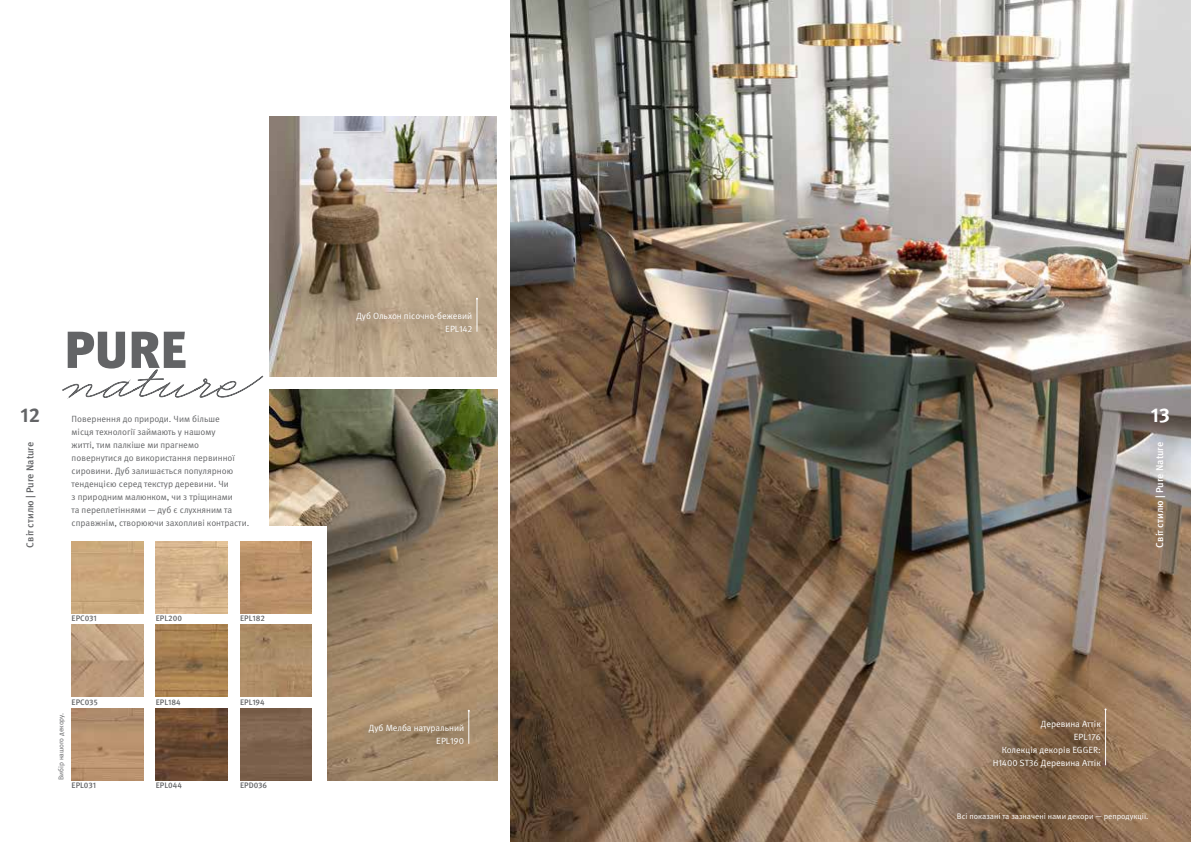
<style>
.page{position:relative;width:1191px;height:842px;background:#fff}
.page>*{position:absolute;margin:0;border:0;box-sizing:border-box;transform-origin:0 0}
.t1{font:700 20px "Meta Pro";color:#636466}
.t2{font:700 20px "Meta Pro";color:#fff}
.t3{font:500 10px "Meta Pro";color:#636466}
.t4{font:500 10px "Meta Pro";color:#fff}
.t5{font:9px/13px "Meta Pro";color:#636466}
.t6{font:9px/13px "Meta Pro";color:#fff;text-align:right}
.t7{font:500 8px "Meta Pro";color:#636466}
.t8{font:8px "Meta Pro";color:#fff}
.t9{font:7px "Meta Pro";color:#636466}
</style>
<div class="page">
<img style="left:269px;top:390px;width:228px;height:390px">
<img style="left:510px;top:0;width:681px;height:842px">
<svg style="left:62px;top:332px;width:201px;height:67px"></svg>
<img style="left:269px;top:117px;width:227px;height:260px">
<svg style="left:78px;top:527px;width:248px;height:266px"></svg>
<div style="left:978px;top:706px;width:136px;height:76px;background:#000;opacity:.5"></div>
<hr style="left:1105px;top:709px;width:1px;height:56px;background:#fff">
<div style="left:355px;top:709px;width:123px;height:50px;background:#000;opacity:.5"></div>
<hr style="left:468px;top:711px;width:1px;height:33px;background:#fff">
<div style="left:342px;top:297px;width:144px;height:50px;background:#000;opacity:.5"></div>
<hr style="left:477px;top:299px;width:1px;height:33px;background:#fff">
<img style="left:156px;top:541px;width:72px;height:72px">
<img style="left:240px;top:541px;width:72px;height:72px">
<img style="left:72px;top:625px;width:71px;height:72px">
<img style="left:156px;top:625px;width:72px;height:72px">
<img style="left:240px;top:625px;width:72px;height:72px">
<img style="left:72px;top:708px;width:71px;height:72px">
<img style="left:156px;top:708px;width:72px;height:72px">
<img style="left:240px;top:708px;width:72px;height:72px">
<p class="t6" style="left:356px;top:309px;width:117px">Дуб Ольхон пісочно-бежевий<br>EPL142</p>
<h1 class="t1" style="left:21px;top:400px;width:21px">12</h1>
<h1 class="t2" style="left:1151px;top:400px;width:21px">13</h1>
<p class="t5" style="left:72px;top:413px;width:179px">Повернення до природи. Чим більше<br>місця технології займають у нашому<br>житті, тим палкіше ми прагнемо повернутися до використання первинної сировини. Дуб залишається популярною тенденцією серед текстур деревини. Чи<br>з природним малюнком, чи з тріщинами<br>та переплетіннями — дуб є слухняним та справжнім, створюючи захопливі контрасти.</p>
<p class="t3" style="left:24px;top:548px;width:107px;rotate:-90deg">Світ стилю | Pure Nature</p>
<p class="t4" style="left:1153px;top:548px;width:107px;rotate:-90deg">Світ стилю | Pure Nature</p>
<p class="t7" style="left:72px;top:613px;width:27px">EPC031</p>
<p class="t7" style="left:156px;top:613px;width:28px">EPL200</p>
<p class="t7" style="left:240px;top:613px;width:26px">EPL182</p>
<p class="t7" style="left:72px;top:697px;width:28px">EPC035</p>
<p class="t7" style="left:156px;top:697px;width:26px">EPL184</p>
<p class="t7" style="left:240px;top:697px;width:26px">EPL194</p>
<p class="t9" style="left:57px;top:780px;width:68px;rotate:-90deg">Вибір нашого декору.</p>
<p class="t7" style="left:72px;top:780px;width:26px">EPL031</p>
<p class="t7" style="left:156px;top:780px;width:28px">EPL044</p>
<p class="t7" style="left:240px;top:780px;width:29px">EPD036</p>
<p class="t6" style="left:369px;top:721px;width:97px">Дуб Мелба натуральний<br>EPL190</p>
<p class="t6" style="left:992px;top:717px;width:110px">Деревина Аттік<br>EPL176<br>Колекція декорів EGGER:<br>H1400 ST36 Деревина Аттік</p>
<p class="t8" style="left:957px;top:811px;width:193px">Всі показані та зазначені нами декори — репродукції.</p>
</div>
